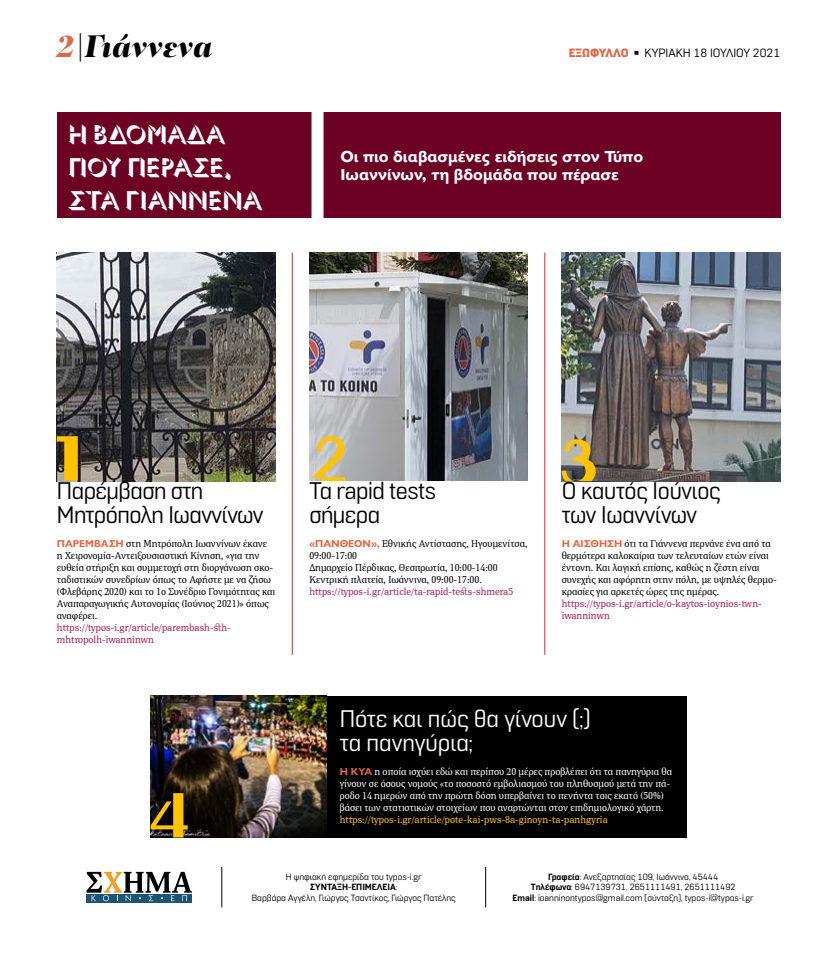
<style>
.page{position:relative;width:823px;height:964px;background:#fff}
.page>*{position:absolute;margin:0;border:0;box-sizing:border-box;transform-origin:0 0}
.t1{font:italic 900 32px "PF Regal Display Pro";color:#000}
.t2{font:300 26px/33px "Gill Sans Nova Shadowed";color:#fff}
.t3{font:24px/24px "Normative Pro";letter-spacing:-.02em;color:#000}
.t4{font:24px/24px "Normative Pro";color:#fff}
.t5{font:24px/24px "Normative Pro";letter-spacing:-.02em;color:#000;scale:.96 1}
.t6{font:700 16px/17.6px "Gill Sans Nova";color:#fff}
.t7{font:12px "Normative Pro";color:#000}
.t8{font:10px/12px "PFDIN Serif";color:#000}
.t9{font:10px/12px "PFDIN Serif";color:#fff}
.t10{font:10px/12px "PFDIN Serif";color:#b01c4f}
.t11{font:10px "PFDIN Serif";color:#ffc300}
.t12{font:9px/10.8px "Normative Pro";color:#000;text-align:center}
.s1{color:#e46644}
.s2{font-weight:900;color:#e46644}
.s3{font-family:"Gill Sans Nova";font-weight:700;color:#e46644}
.s4{font-weight:700}
</style>
<div class="page">
<img style="left:309px;top:253px;width:218px;height:227px">
<svg style="left:311px;top:436px;width:34px;height:45px;background:#d5c282"></svg>
<img style="left:561px;top:253px;width:218px;height:229px">
<img style="left:57px;top:253px;width:218px;height:229px">
<hr style="left:221px;top:867px;width:1px;height:40px;background:#000">
<hr style="left:485px;top:867px;width:1px;height:40px;background:#000">
<div style="left:86px;top:894px;width:106px;height:8px;background:#1c5379"></div>
<svg style="left:86px;top:872px;width:106px;height:29px"></svg>
<div style="left:57px;top:112px;width:722px;height:106px;background:#6d0025"></div>
<div style="left:311px;top:105px;width:12px;height:125px;background:#fff"></div>
<hr style="left:292px;top:253px;width:1px;height:402px;background:#ed1d24">
<hr style="left:544px;top:253px;width:1px;height:402px;background:#ed1d24">
<svg style="left:57px;top:436px;width:21px;height:44px"></svg>
<svg style="left:561px;top:439px;width:34px;height:42px"></svg>
<div style="left:325px;top:696px;width:361px;height:141px;background:#000"></div>
<img style="left:151px;top:696px;width:175px;height:141px">
<svg style="left:151px;top:793px;width:36px;height:44px;background:#775c08"></svg>
<h1 class="t1" style="left:57px;top:26px;width:157px"><span class="s1">2</span>|Γιάννενα</h1>
<h2 class="t2" style="left:68px;top:117px;width:195px">H ΒΔΟΜΆΔΑ<br>ΠΟΥ ΠΈΡΑΣΕ,<br>ΣΤΑ ΓΙΆΝΝΕΝΑ</h2>
<p class="t7" style="left:568px;top:46px;width:213px"><span class="s2">ΕΞΩΦΥΛΛΟ</span> ◾ ΚΥΡΙΑΚΗ 18 ΙΟΥΛΙΟΥ 2021</p>
<h3 class="t6" style="left:340px;top:148px;width:304px">Οι πιο διαβασμένες ειδήσεις στον Τύπο<br>Ιωαννίνων, τη βδομάδα που πέρασε</h3>
<h3 class="t3" style="left:57px;top:479px;width:208px">Παρέμβαση στη<br>Μητρόπολη Ιωαννίνων</h3>
<p class="t8" style="left:57px;top:538px;width:220px"><span class="s3">ΠΑΡΈΜΒΑΣΗ</span> στη Μητρόπολη Ιωαννίνων έκανε η Χειρονομία-Αντειξουσιαστική Κίνηση, «για την ευθεία στήριξη και συμμετοχή στη διοργάνωση σκο&shy;ταδιστικών συνεδρίων όπως το Αφήστε με να ζήσω (Φλεβάρης 2020) και το 1ο Συνέδριο Γονιμότητας και Αναπαραγωγικής Αυτονομίας (Ιούνιος 2021)» όπως αναφέρει.</p>
<p class="t10" style="left:57px;top:622px;width:175px">https://typos-i.gr/article/parembash-sth&shy;mhtropolh-iwanninwn</p>
<h3 class="t3" style="left:309px;top:478px;width:128px">Τα rapid tests σήμερα</h3>
<p class="t8" style="left:309px;top:537px;width:219px"><span class="s3">«ΠΆΝΘΕΟΝ»,</span> Εθνικής Αντίστασης, Ηγουμενίτσα, 09:00-17:00<br>Δημαρχείο Πέρδικας, Θεσπρωτία, 10:00-14:00<br>Κεντρική πλατεία, Ιωάννινα, 09:00-17:00.</p>
<p class="t10" style="left:309px;top:585px;width:205px">https://typos-i.gr/article/ta-rapid-tests-shmera5</p>
<h3 class="t5" style="left:561px;top:479px;width:167px">Ο καυτός Ιούνιος των Ιωαννίνων</h3>
<p class="t8" style="left:561px;top:538px;width:216px"><span class="s3">Η ΑΊΣΘΗΣΗ</span> ότι τα Γιάννενα περνάνε ένα από τα θερμότερα καλοκαίρια των τελευταίων ετών είναι έντονη. Και λογική επίσης, καθώς η ζέστη είναι συνεχής και αφόρητη στην πόλη, με υψηλές θερμο&shy;κρασίες για αρκετές ώρες της ημέρας.</p>
<p class="t10" style="left:561px;top:598px;width:201px">https://typos-i.gr/article/o-kaytos-ioynios-twn&shy;iwanninwn</p>
<h3 class="t4" style="left:339px;top:707px;width:252px">Πότε και πώς θα γίνουν (;) τα πανηγύρια;</h3>
<p class="t9" style="left:339px;top:766px;width:333px"><span class="s3">Η ΚΥΑ</span> η οποία ισχύει εδώ και περίπου 20 μέρες προβλέπει ότι τα πανηγύρια θα γίνουν σε όσους νομούς «το ποσοστό εμβολιασμού του πληθυσμού μετά την πά&shy;ροδο 14 ημερών από την πρώτη δόση υπερβαίνει το πενήντα τοις εκατό (50%) βάσει των στατιστικών στοιχείων που αναρτώνται στον επιδημιολογικό χάρτη.</p>
<p class="t11" style="left:339px;top:813px;width:269px">https://typos-i.gr/article/pote-kai-pws-8a-ginoyn-ta-panhgyria</p>
<p class="t12" style="left:251px;top:871px;width:205px">Η ψηφιακή εφημερίδα του typos-i.gr<br><span class="s4">ΣΎΝΤΑΞΗ-ΕΠΙΜΈΛΕΙΑ</span>:<br>Βαρβάρα Αγγέλη, Γιώργος Τσαντίκος, Γιώργος Πατέλης</p>
<p class="t12" style="left:512px;top:871px;width:242px"><span class="s4">Γραφεία</span>: Ανεξαρτησίας 109, Ιωάννινα, 45444<br><span class="s4">Tηλέφωνα</span>: 6947139731, 2651111491, 2651111492<br><span class="s4">Email</span>: ioanninontypos@gmail.com (σύνταξη), typos-i@typos-i.gr</p>
</div>
